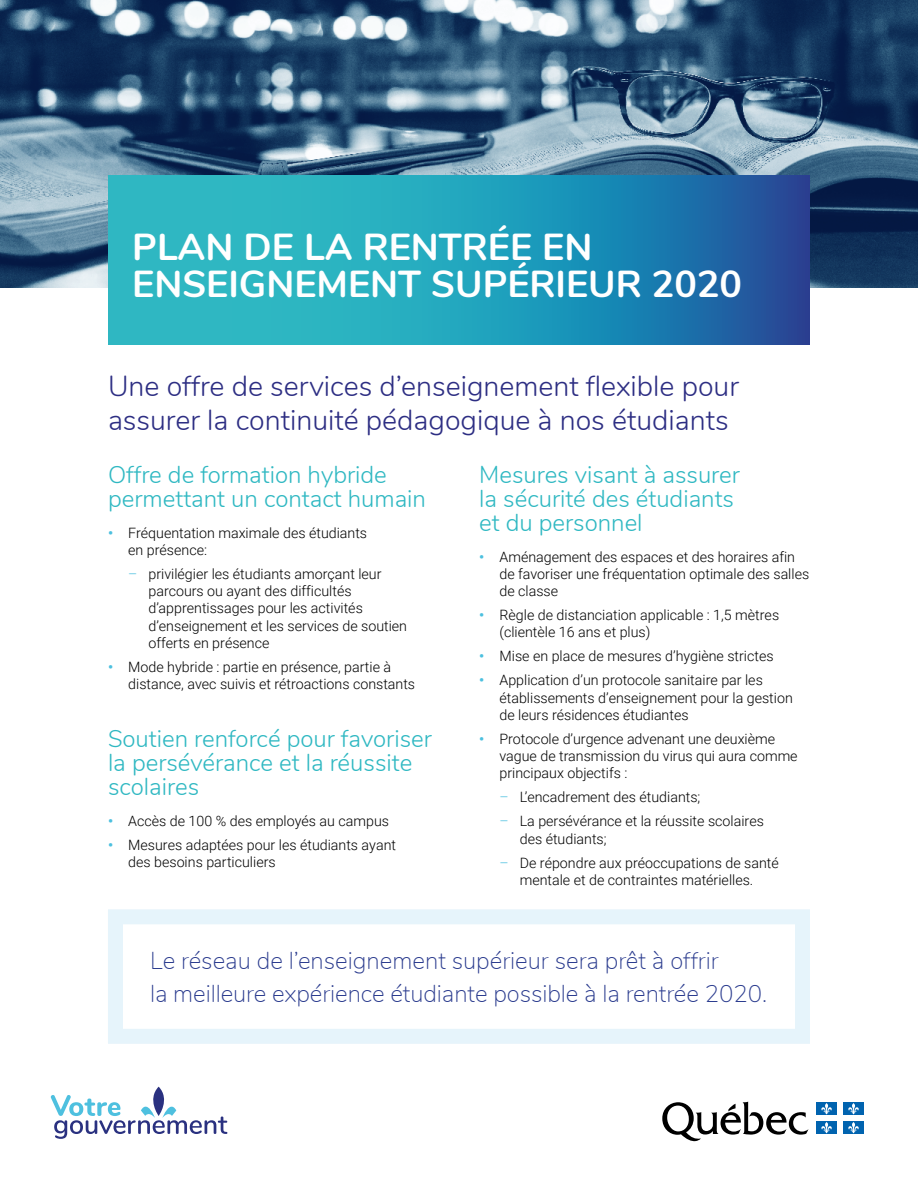
<style>
.page{position:relative;width:918px;height:1188px;background:#fff}
.page>*{position:absolute;margin:0;border:0;box-sizing:border-box;transform-origin:0 0}
.t1{font:700 37.5px/37.5px "Nunito";color:#fff}
.t2{font:300 28.5px/34.5px "Nunito";color:#2d2e83}
.t3{font:300 24px/24px "Nunito";color:#2fb8c2}
.P_encadré{font:200 24px/33px "Nunito";letter-spacing:-.005em;color:#2a3b8e}
.t4{font:300 14.25px/17.2px "Roboto";color:#000}
.s1{font-weight:700;color:#4cc0df}
.s2{color:#4cc0df}
</style>
<div class="page">
<img style="left:0;top:0;width:918px;height:287px">
<svg style="left:108px;top:175px;width:702px;height:169px;background:#2497b7"></svg>
<div style="left:108px;top:909px;width:702px;height:135px;border:15px solid #e6f4fb"></div>
<img style="left:52px;top:1087px;width:175px;height:52px">
<img style="left:662px;top:1101px;width:202px;height:41px">
<h1 class="t1" style="left:132px;top:226px;width:611px">PLAN DE LA RENTRÉE EN<br>ENSEIGNEMENT SUPÉRIEUR 2020</h1>
<h2 class="t2" style="left:108px;top:367px;width:633px">Une offre de services d’enseignement flexible pour assurer la continuité pédagogique à nos étudiants</h2>
<h3 class="t3" style="left:108px;top:461px;width:320px">Offre de formation hybride permettant un contact humain</h3>
<p class="t4" style="left:128px;top:523px;width:240px;text-indent:-20px"><span class="s1">•</span> Fréquentation maximale des étudiants en présence:</p>
<p class="t4" style="left:148px;top:565px;width:260px;text-indent:-20px"><span class="s2">–</span> privilégier les étudiants amorçant leur parcours ou ayant des difficultés d’apprentissages pour les activités d’enseignement et les services de soutien offerts en présence</p>
<p class="t4" style="left:128px;top:658px;width:288px;text-indent:-20px"><span class="s1">•</span> Mode hybride : partie en présence, partie à distance, avec suivis et rétroactions constants</p>
<h3 class="t3" style="left:108px;top:725px;width:325px">Soutien renforcé pour favoriser la persévérance et la réussite scolaires</h3>
<p class="t4" style="left:108px;top:811px;width:283px"><span class="s1">•</span> Accès de 100 % des employés au campus</p>
<p class="t4" style="left:128px;top:835px;width:269px;text-indent:-20px"><span class="s1">•</span> Mesures adaptées pour les étudiants ayant des besoins particuliers</p>
<h3 class="t3" style="left:479px;top:461px;width:262px">Mesures visant à assurer la sécurité des étudiants et du personnel</h3>
<p class="t4" style="left:500px;top:547px;width:311px;text-indent:-20px"><span class="s1">•</span> Aménagement des espaces et des horaires afin de favoriser une fréquentation optimale des salles de classe</p>
<p class="t4" style="left:500px;top:606px;width:281px;text-indent:-20px"><span class="s1">•</span> Règle de distanciation applicable : 1,5 mètres (clientèle 16 ans et plus)</p>
<p class="t4" style="left:479px;top:647px;width:296px"><span class="s1">•</span> Mise en place de mesures d’hygiène strictes</p>
<p class="t4" style="left:500px;top:671px;width:295px;text-indent:-20px"><span class="s1">•</span> Application d’un protocole sanitaire par les établissements d’enseignement pour la gestion de leurs résidences étudiantes</p>
<p class="t4" style="left:500px;top:730px;width:300px;text-indent:-20px"><span class="s1">•</span> Protocole d’urgence advenant une deuxième vague de transmission du virus qui aura comme principaux objectifs :</p>
<p class="t4" style="left:500px;top:788px;width:202px"><span class="s2">–</span> L’encadrement des étudiants;</p>
<p class="t4" style="left:520px;top:812px;width:246px;text-indent:-20px"><span class="s2">–</span> La persévérance et la réussite scolaires des étudiants;</p>
<p class="t4" style="left:500px;top:853px;width:281px;text-align:center"><span class="s2">–</span> De répondre aux préoccupations de santé mentale et de contraintes matérielles.</p>
<p class="P_encadré" style="left:150px;top:943px;width:619px">Le réseau de l’enseignement supérieur sera prêt à offrir<br>la meilleure expérience étudiante possible à la rentrée 2020.</p>
</div>
